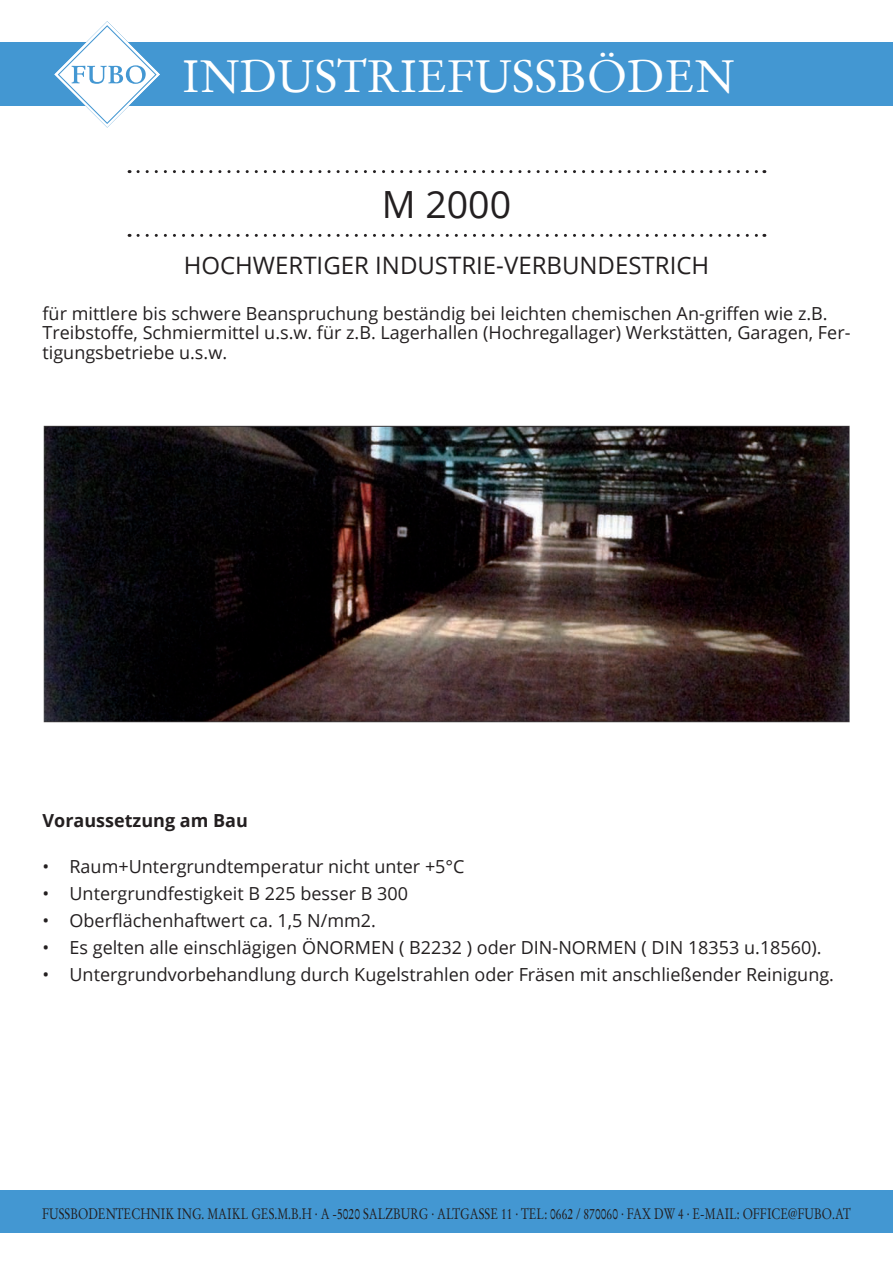
<style>
.page{position:relative;width:893px;height:1263px;background:#fff}
.page>*{position:absolute;margin:0;border:0;box-sizing:border-box;transform-origin:0 0}
.t1{font:45px "Stempel Garamond";color:#fff}
.t2{font:37.5px "Open Sans";color:#231f20}
.t3{font:24px "Open Sans";color:#231f20}
.t4{font:18px/19.5px "Open Sans";color:#231f20}
.t5{font:700 18px "Open Sans";color:#231f20}
.t6{font:15px "Stempel Garamond";color:#231f20;scale:.77 1}
</style>
<div class="page">
<div style="left:0;top:43px;width:893px;height:63px;background:#4397d2"></div>
<div style="left:0;top:1191px;width:893px;height:42px;background:#4397d2"></div>
<img style="left:46px;top:428px;width:801px;height:292px">
<div style="left:43px;top:425px;width:807px;height:298px;border:2px solid #231f20"></div>
<svg style="left:138px;top:170px;width:627px;height:3px"></svg>
<svg style="left:138px;top:234px;width:627px;height:3px"></svg>
<svg style="left:54px;top:21px;width:106px;height:107px"></svg>
<h1 class="t1" style="left:182px;top:49px;width:32px">INDUS</h1>
<h1 class="t1" style="left:337px;top:49px;width:109px">TRIEFUSSB</h1>
<h1 class="t1" style="left:587px;top:49px;width:77px">ÖDEN</h1>
<h2 class="t2" style="left:382px;top:179px;width:131px">M 2000</h2>
<h3 class="t3" style="left:184px;top:248px;width:33px">Hochwertiger</h3>
<h3 class="t3" style="left:375px;top:248px;width:22px">Industrie</h3>
<h3 class="t3" style="left:496px;top:248px;width:38px">-Verbundestrich</h3>
<p class="t4" style="left:43px;top:303px;width:809px">für mittlere bis schwere Beanspruchung beständig bei leichten chemischen An-griffen wie z.B.<br>Treibstoffe, Schmiermittel u.s.w. für z.B. Lagerhallen (Hochregallager) Werkstätten, Garagen, Fer&shy;tigungsbetriebe u.s.w.</p>
<p class="t5" style="left:43px;top:807px;width:207px">Voraussetzung am Bau</p>
<p class="t4" style="left:43px;top:856px;width:424px">• Raum+Untergrundtemperatur nicht unter +5°C</p>
<p class="t4" style="left:43px;top:883px;width:367px">• Untergrundfestigkeit B 225 besser B 300</p>
<p class="t4" style="left:43px;top:910px;width:335px">• Oberflächenhaftwert ca. 1,5 N/mm2.</p>
<p class="t4" style="left:43px;top:937px;width:781px">• Es gelten alle einschlägigen ÖNORMEN ( B2232 ) oder DIN-NORMEN ( DIN 18353 u.18560).</p>
<p class="t4" style="left:43px;top:964px;width:793px">• Untergrundvorbehandlung durch Kugelstrahlen oder Fräsen mit anschließender Reinigung.</p>
<p class="t6" style="left:42px;top:1205px;width:21px">FUSSBODEN</p>
<p class="t6" style="left:116px;top:1205px;width:458px">TECHNIK ING . MAIKL GES .M.B.H · A -5020 SALZBURG · ALTGASSE</p>
<p class="t6" style="left:501px;top:1205px;width:397px">11 · TEL: 0662 / 870060 · FAX DW 4 · E-MAIL: OFFICE@FUBO</p>
<p class="t6" style="left:832px;top:1205px;width:26px">.AT</p>
</div>
